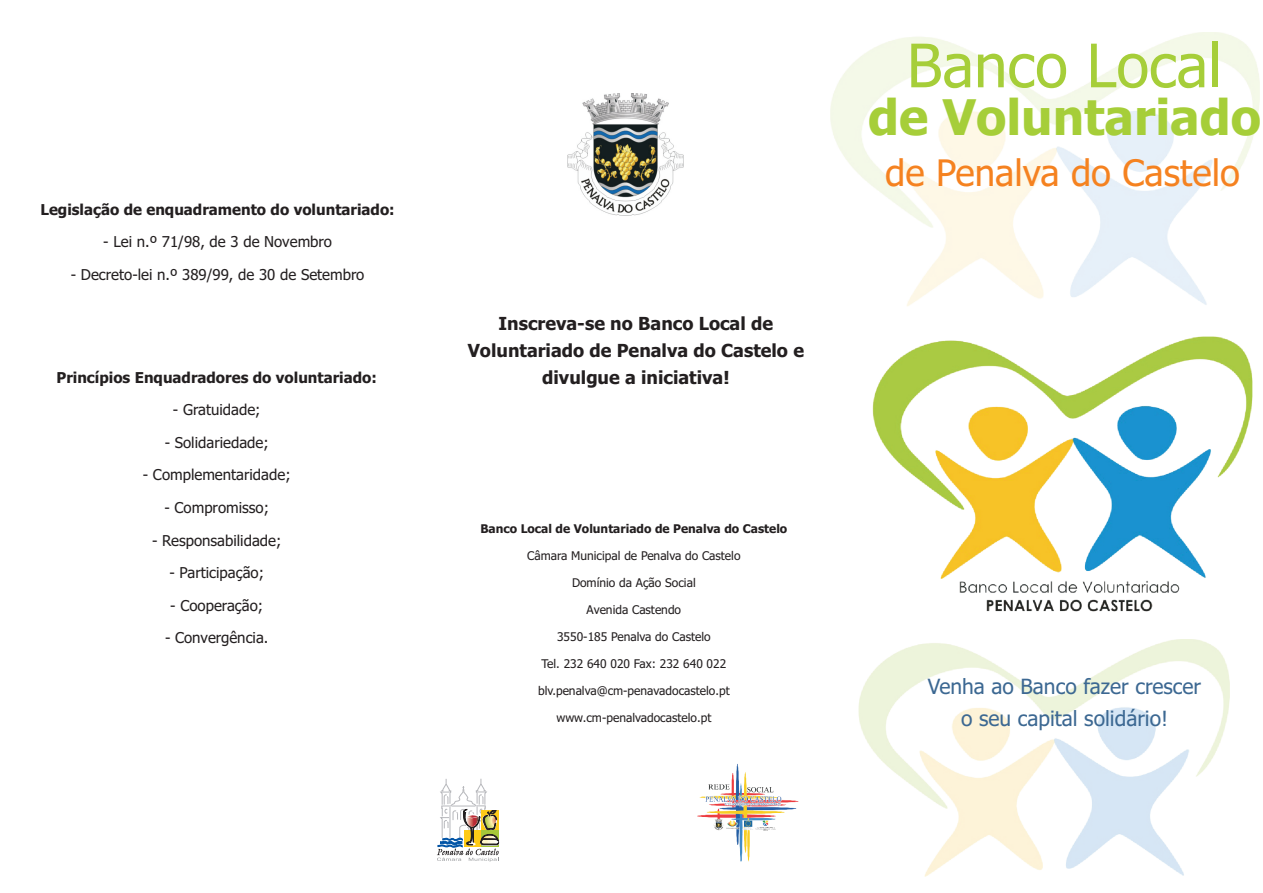
<style>
.page{position:relative;width:1263px;height:893px;background:#fff}
.page>*{position:absolute;margin:0;border:0;box-sizing:border-box;transform-origin:0 0}
.t1{font:60px "Tahoma";color:#a6ce39}
.t2{font:700 49.2px "Tahoma";color:#a6ce39}
.t3{font:36.6px "Tahoma";color:#f58220}
.t4{font:21px/31.5px "Tahoma";color:#3c6892;text-align:center}
.t5{font:700 18px/27px "Tahoma";color:#231f20;text-align:center}
.t6{font:15px "Tahoma";color:#231f20}
.t7{font:700 15px "Tahoma";color:#231f20}
.t8{font:12px "Tahoma";color:#231f20}
.t9{font:700 12px "Tahoma";color:#231f20}
</style>
<div class="page">
<img style="left:858px;top:639px;width:371px;height:238px">
<img style="left:831px;top:32px;width:429px;height:274px">
<img style="left:697px;top:764px;width:102px;height:98px">
<img style="left:872px;top:336px;width:381px;height:276px">
<img style="left:568px;top:93px;width:116px;height:122px">
<svg style="left:437px;top:778px;width:62px;height:84px"></svg>
<p class="t7" style="left:40px;top:203px;width:356px">Legislação de enquadramento do voluntariado:</p>
<p class="t6" style="left:103px;top:236px;width:230px">- Lei n.º 71/98, de 3 de Novembro</p>
<p class="t6" style="left:71px;top:268px;width:295px">- Decreto-lei n.º 389/99, de 30 de Setembro</p>
<p class="t7" style="left:56px;top:371px;width:322px">Princípios Enquadradores do voluntariado:</p>
<p class="t6" style="left:173px;top:404px;width:89px">- Gratuidade;</p>
<p class="t6" style="left:165px;top:436px;width:106px">- Solidariedade;</p>
<p class="t6" style="left:143px;top:469px;width:149px">- Complementaridade;</p>
<p class="t6" style="left:164px;top:501px;width:106px">- Compromisso;</p>
<p class="t6" style="left:152px;top:534px;width:131px">- Responsabilidade;</p>
<p class="t6" style="left:169px;top:567px;width:96px">- Participação;</p>
<p class="t6" style="left:170px;top:599px;width:94px">- Cooperação;</p>
<p class="t6" style="left:165px;top:632px;width:105px">- Convergência.</p>
<p class="t5" style="left:468px;top:311px;width:338px">Inscreva-se no Banco Local de<br>Voluntariado de Penalva do Castelo e divulgue a iniciativa!</p>
<p class="t9" style="left:480px;top:524px;width:308px">Banco Local de Voluntariado de Penalva do Castelo</p>
<p class="t8" style="left:527px;top:551px;width:215px">Câmara Municipal de Penalva do Castelo</p>
<p class="t8" style="left:572px;top:578px;width:125px">Domínio da Ação Social</p>
<p class="t8" style="left:587px;top:605px;width:96px">Avenida Castendo</p>
<p class="t8" style="left:557px;top:632px;width:155px">3550-185 Penalva do Castelo</p>
<p class="t8" style="left:541px;top:659px;width:186px">Tel. 232 640 020 Fax: 232 640 022</p>
<p class="t8" style="left:538px;top:686px;width:193px">blv.penalva@cm-penavadocastelo.pt</p>
<p class="t8" style="left:556px;top:713px;width:156px">www.cm-penalvadocastelo.pt</p>
<h1 class="t1" style="left:907px;top:41px;width:316px">Banco Local</h1>
<h2 class="t2" style="left:868px;top:97px;width:394px">de Voluntariado</h2>
<h3 class="t3" style="left:885px;top:158px;width:356px">de Penalva do Castelo</h3>
<h3 class="t4" style="left:928px;top:673px;width:275px">Venha ao Banco fazer crescer o seu capital solidário!</h3>
</div>
